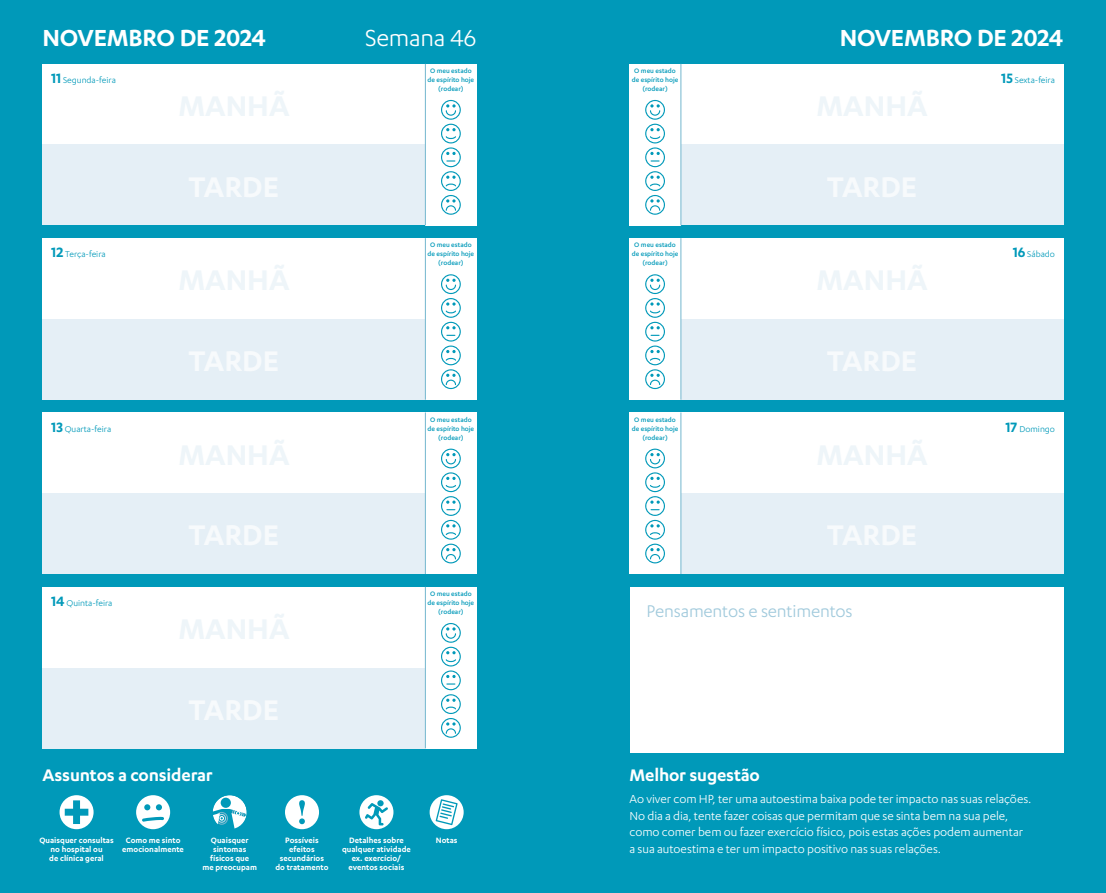
<style>
.page{position:relative;width:1106px;height:893px;background:#0099b9}
.page>*{position:absolute;margin:0;border:0;box-sizing:border-box;transform-origin:0 0}
.t1{font:600 27px "Karbon";letter-spacing:-.01em;color:#fff}
.t2{font:27px "Karbon";letter-spacing:-.01em;color:#fff}
.t3{font:600 19.5px "Karbon";letter-spacing:-.01em;color:#fff}
.t4{font:19.5px "Karbon";letter-spacing:-.01em;color:#a1cadc}
.t5{font:13.5px/16.5px "Karbon";letter-spacing:-.005em;color:#fff}
.t6{font:9.75px "Karbon";color:#0099b9}
.t7{font:600 9px/9px "Karbon";color:#fff;text-align:center}
.t8{font:500 7.5px/9px "Karbon";color:#0099b9;text-align:center}
.s1{font-weight:600;font-size:15.75px}
</style>
<div class="page">
<div style="left:43px;top:64px;width:382px;height:81px;background:#fff"></div>
<div style="left:680px;top:64px;width:383px;height:81px;background:#fff"></div>
<div style="left:680px;top:238px;width:383px;height:81px;background:#fff"></div>
<div style="left:680px;top:412px;width:383px;height:81px;background:#fff"></div>
<div style="left:629px;top:587px;width:434px;height:166px;background:#fff"></div>
<div style="left:43px;top:238px;width:382px;height:81px;background:#fff"></div>
<div style="left:43px;top:412px;width:382px;height:81px;background:#fff"></div>
<div style="left:43px;top:587px;width:382px;height:81px;background:#fff"></div>
<div style="left:425px;top:64px;width:51px;height:161px;background:#fff"></div>
<div style="left:629px;top:64px;width:51px;height:161px;background:#fff"></div>
<div style="left:629px;top:238px;width:51px;height:162px;background:#fff"></div>
<div style="left:629px;top:412px;width:51px;height:162px;background:#fff"></div>
<div style="left:425px;top:238px;width:51px;height:162px;background:#fff"></div>
<div style="left:425px;top:412px;width:51px;height:162px;background:#fff"></div>
<div style="left:425px;top:587px;width:51px;height:161px;background:#fff"></div>
<div style="left:43px;top:145px;width:382px;height:80px;background:#e5eff6"></div>
<div style="left:680px;top:145px;width:383px;height:80px;background:#e5eff6"></div>
<div style="left:680px;top:319px;width:383px;height:81px;background:#e5eff6"></div>
<div style="left:680px;top:493px;width:383px;height:81px;background:#e5eff6"></div>
<div style="left:43px;top:319px;width:382px;height:81px;background:#e5eff6"></div>
<div style="left:43px;top:493px;width:382px;height:81px;background:#e5eff6"></div>
<div style="left:43px;top:668px;width:382px;height:80px;background:#e5eff6"></div>
<svg style="left:441px;top:100px;width:20px;height:115px"></svg>
<svg style="left:645px;top:100px;width:20px;height:115px"></svg>
<svg style="left:645px;top:274px;width:20px;height:115px"></svg>
<svg style="left:645px;top:449px;width:20px;height:114px"></svg>
<svg style="left:441px;top:274px;width:20px;height:115px"></svg>
<svg style="left:441px;top:449px;width:20px;height:114px"></svg>
<svg style="left:441px;top:623px;width:20px;height:115px"></svg>
<hr style="left:425px;top:64px;width:1px;height:161px;background:#73b6ce">
<hr style="left:680px;top:64px;width:1px;height:161px;background:#73b6ce">
<hr style="left:680px;top:238px;width:1px;height:162px;background:#73b6ce">
<hr style="left:680px;top:412px;width:1px;height:162px;background:#73b6ce">
<hr style="left:425px;top:238px;width:1px;height:162px;background:#73b6ce">
<hr style="left:425px;top:412px;width:1px;height:162px;background:#73b6ce">
<hr style="left:425px;top:587px;width:1px;height:161px;background:#73b6ce">
<svg style="left:60px;top:795px;width:34px;height:34px"></svg>
<svg style="left:136px;top:795px;width:34px;height:34px"></svg>
<svg style="left:213px;top:795px;width:34px;height:34px"></svg>
<svg style="left:285px;top:795px;width:34px;height:34px"></svg>
<svg style="left:359px;top:795px;width:34px;height:34px"></svg>
<svg style="left:429px;top:795px;width:34px;height:34px"></svg>
<h1 class="t1" style="left:43px;top:22px;width:225px">NOVEMBRO DE 2024</h1>
<h1 class="t2" style="left:365px;top:23px;width:113px">Semana 46</h1>
<h1 class="t1" style="left:839px;top:22px;width:225px">NOVEMBRO DE 2024</h1>
<p class="t6" style="left:51px;top:75px;width:66px"><span class="s1">11</span> Segunda-feira</p>
<p class="t8" style="left:427px;top:66px;width:48px">O meu estado de espírito hoje (rodear)</p>
<p class="t8" style="left:632px;top:66px;width:48px">O meu estado de espírito hoje (rodear)</p>
<p class="t6" style="left:1001px;top:75px;width:55px"><span class="s1">15</span> Sexta-feira</p>
<p class="t6" style="left:51px;top:249px;width:56px"><span class="s1">12</span> Terça-feira</p>
<p class="t8" style="left:427px;top:240px;width:48px">O meu estado de espírito hoje (rodear)</p>
<p class="t8" style="left:632px;top:240px;width:48px">O meu estado de espírito hoje (rodear)</p>
<p class="t6" style="left:1012px;top:249px;width:44px"><span class="s1">16</span> Sábado</p>
<p class="t6" style="left:51px;top:423px;width:62px"><span class="s1">13</span> Quarta-feira</p>
<p class="t8" style="left:427px;top:415px;width:48px">O meu estado de espírito hoje (rodear)</p>
<p class="t8" style="left:632px;top:415px;width:48px">O meu estado de espírito hoje (rodear)</p>
<p class="t6" style="left:1005px;top:423px;width:51px"><span class="s1">17</span> Domingo</p>
<p class="t6" style="left:51px;top:598px;width:63px"><span class="s1">14</span> Quinta-feira</p>
<p class="t8" style="left:427px;top:589px;width:48px">O meu estado de espírito hoje (rodear)</p>
<h2 class="t4" style="left:646px;top:600px;width:207px">Pensamentos e sentimentos</h2>
<h2 class="t3" style="left:43px;top:764px;width:172px">Assuntos a considerar</h2>
<h2 class="t3" style="left:629px;top:764px;width:132px">Melhor sugestão</h2>
<p class="t7" style="left:39px;top:835px;width:76px">Quaisquer consultas no hospital ou<br>de clínica geral</p>
<p class="t7" style="left:122px;top:835px;width:63px">Como me sinto emocionalmente</p>
<p class="t7" style="left:202px;top:835px;width:56px">Quaisquer sintomas físicos que<br>me preocupam</p>
<p class="t7" style="left:275px;top:835px;width:55px">Possíveis efeitos secundários do tratamento</p>
<p class="t7" style="left:342px;top:835px;width:70px">Detalhes sobre qualquer atividade ex. exercício/ eventos sociais</p>
<p class="t7" style="left:436px;top:835px;width:23px">Notas</p>
<p class="t5" style="left:629px;top:790px;width:403px">Ao viver com HP, ter uma autoestima baixa pode ter impacto nas suas relações.<br>No dia a dia, tente fazer coisas que permitam que se sinta bem na sua pele, como comer bem ou fazer exercício físico, pois estas ações podem aumentar a sua autoestima e ter um impacto positivo nas suas relações.</p>
</div>
